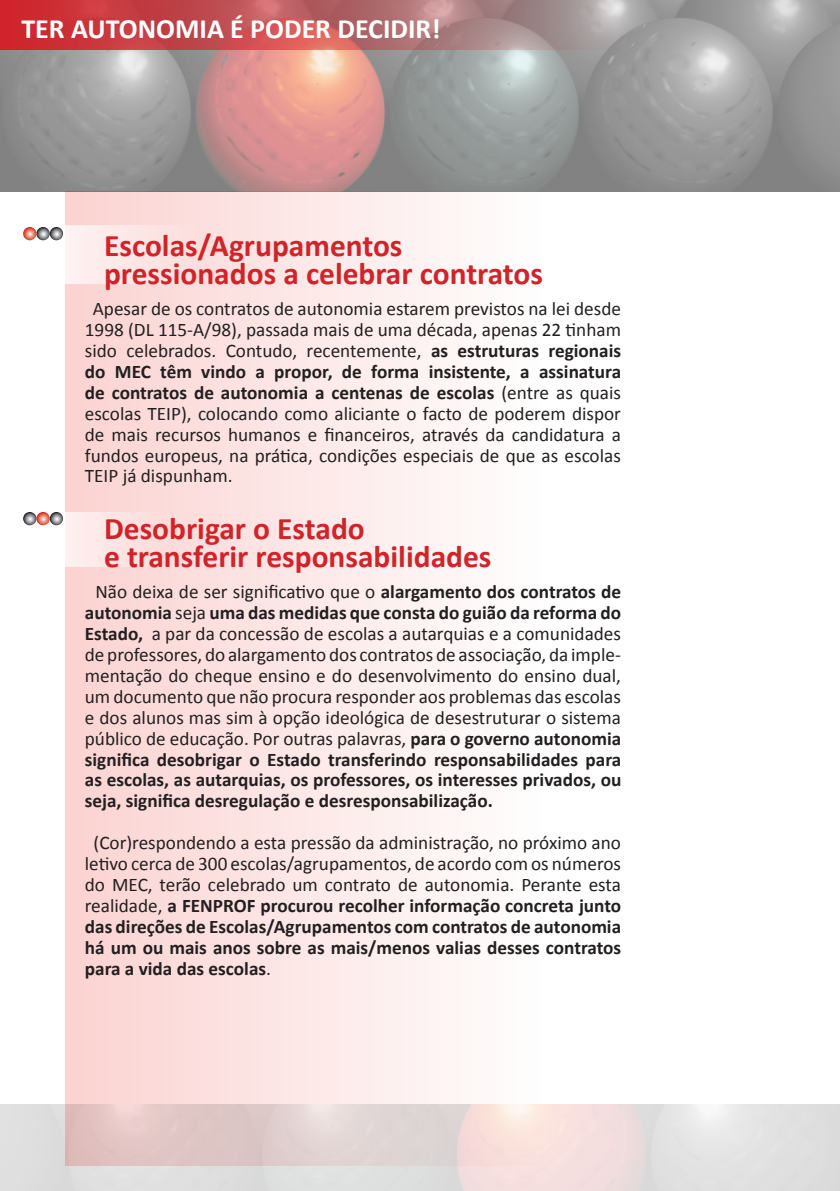
<style>
.page{position:relative;width:840px;height:1191px;background:#fff}
.page>*{position:absolute;margin:0;border:0;box-sizing:border-box;transform-origin:0 0}
.t1{font:700 31.4px/28px "Calibri";color:#d1232a}
.t2{font:700 28px "Calibri";color:#fff}
.t3{font:19.2px/21px "Calibri";color:#231f20;text-align:justify}
.s1{font-weight:700}
</style>
<div class="page">
<div style="left:65px;top:191px;width:478px;height:975px;background:linear-gradient(to right,#fbd3d1,#fefefe)"></div>
<div style="left:23px;top:512px;width:143px;height:55px;background:linear-gradient(to right,#fff,#fad8d7)"></div>
<div style="left:21px;top:225px;width:177px;height:59px;background:linear-gradient(to right,#fff,#fbdbd9)"></div>
<img style="left:0;top:0;width:839px;height:192px">
<img style="left:0;top:1104px;width:839px;height:87px">
<svg style="left:0;top:0;width:611px;height:49px;background:#bc6164"></svg>
<svg style="left:36px;top:227px;width:14px;height:13px"></svg>
<svg style="left:50px;top:227px;width:13px;height:13px"></svg>
<svg style="left:23px;top:227px;width:13px;height:13px"></svg>
<svg style="left:23px;top:512px;width:13px;height:13px"></svg>
<svg style="left:50px;top:512px;width:13px;height:13px"></svg>
<svg style="left:36px;top:512px;width:14px;height:13px"></svg>
<h2 class="t2" style="left:21px;top:11px;width:420px">TER AUTONOMIA É PODER DECIDIR!</h2>
<h1 class="t1" style="left:104px;top:230px;width:440px">Escolas/Agrupamentos pressionados a celebrar contratos</h1>
<p class="t3" style="left:85px;top:297px;width:537px;text-indent:8px">Apesar de os contratos de autonomia estarem previstos na lei desde 1998 (DL 115-A/98), passada mais de uma década, apenas 22 tinham sido celebrados. Contudo, recentemente, <span class="s1">as estruturas regionais do MEC têm vindo a propor, de forma insistente, a assinatura de contratos de autonomia a centenas de escolas</span> (entre as quais escolas TEIP), colocando como aliciante o facto de poderem dispor de mais recursos humanos e financeiros, através da candidatura a fundos europeus, na prática, condições especiais de que as escolas TEIP já dispunham.</p>
<h1 class="t1" style="left:104px;top:513px;width:388px">Desobrigar o Estado<br>e transferir responsabilidades</h1>
<p class="t3" style="left:85px;top:580px;width:537px;text-indent:11px">Não deixa de ser significativo que o <span class="s1">alargamento dos contratos de autonomia</span> seja <span class="s1">uma das medidas que consta do guião da reforma do Estado,</span> a par da concessão de escolas a autarquias e a comunidades de professores, do alargamento dos contratos de associação, da imple&shy;mentação do cheque ensino e do desenvolvimento do ensino dual, um documento que não procura responder aos problemas das escolas e dos alunos mas sim à opção ideológica de desestruturar o sistema público de educação. Por outras palavras, <span class="s1">para o governo autonomia significa desobrigar o Estado transferindo responsabilidades para as escolas, as autarquias, os professores, os interesses privados, ou seja, significa desregulação e desresponsabilização.</span></p>
<p class="t3" style="left:85px;top:831px;width:537px;text-indent:9px">(Cor)respondendo a esta pressão da administração, no próximo ano letivo cerca de 300 escolas/agrupamentos, de acordo com os números do MEC, terão celebrado um contrato de autonomia. Perante esta realidade, <span class="s1">a FENPROF procurou recolher informação concreta junto das direções de Escolas/Agrupamentos com contratos de autonomia há um ou mais anos sobre as mais/menos valias desses contratos para a vida das escolas</span>.</p>
</div>
